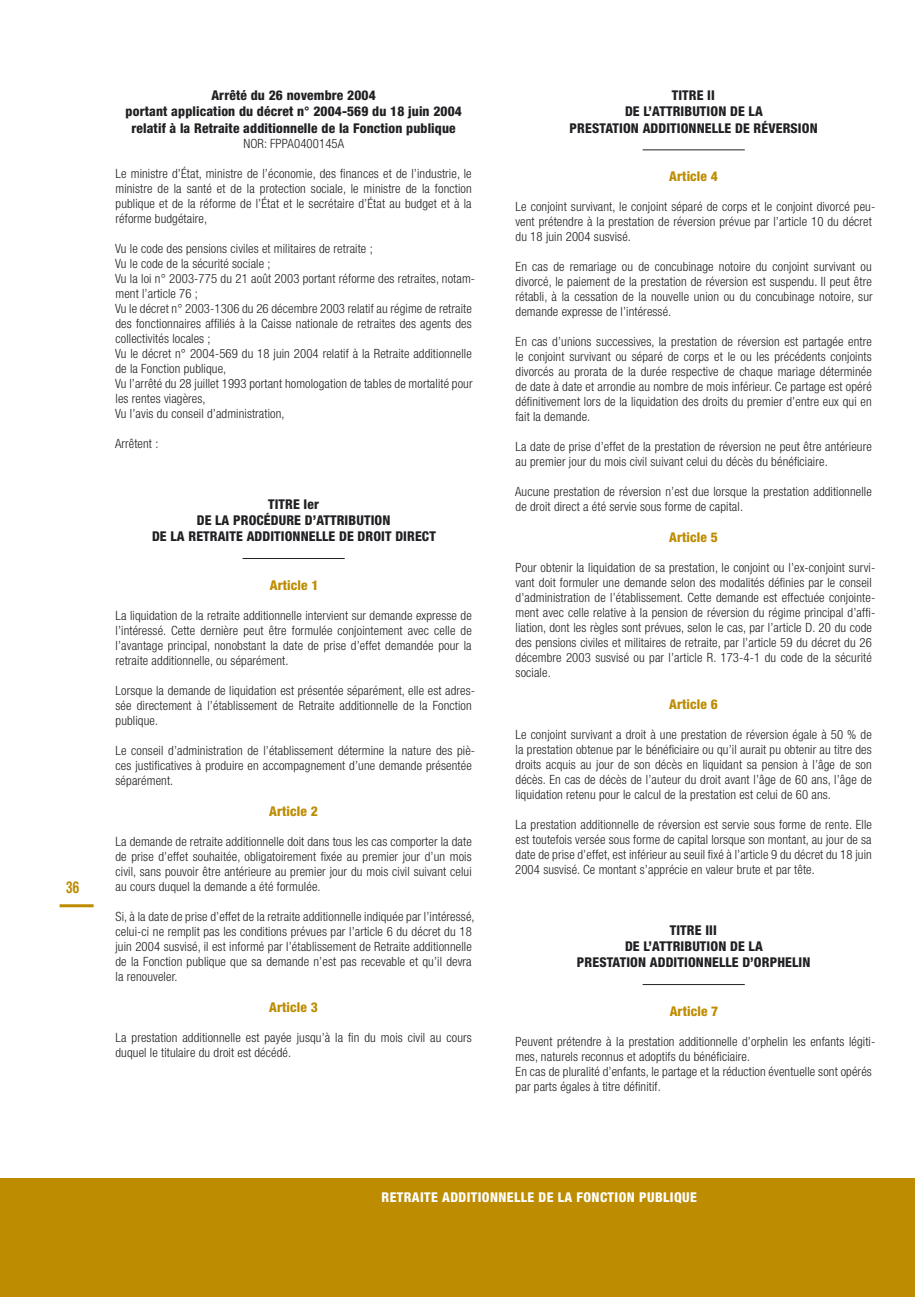
<style>
.page{position:relative;width:915px;height:1297px;background:#fff}
.page>*{position:absolute;margin:0;border:0;box-sizing:border-box;transform-origin:0 0}
.t1{font:700 condensed 16.5px "Helvetica Neue LT";color:#bd8c00;scale:.8 1}
.t2{font:800 condensed 13.5px/16.2px "Helvetica Neue LT";letter-spacing:.01em;color:#212125;text-align:center}
.t3{font:800 condensed 13.5px "Helvetica Neue LT";letter-spacing:.01em;color:#bd8c00}
.t4{font:800 condensed 13.5px "Helvetica Neue LT";letter-spacing:.03em;color:#fff}
.t5{font:300 condensed 12.75px/15px "Helvetica Neue LT";letter-spacing:.01em;color:#212125}
</style>
<div class="page">
<div style="left:0;top:1178px;width:914px;height:119px;background:#bd8c00"></div>
<hr style="left:60px;top:904px;width:34px;height:3px;background:#bd8c00">
<hr style="left:242px;top:558px;width:102px;height:1px;background:#212125">
<hr style="left:642px;top:150px;width:102px;height:1px;background:#212125">
<hr style="left:642px;top:984px;width:102px;height:1px;background:#212125">
<p class="t1" style="left:66px;top:877px;width:18px">36</p>
<p class="t2" style="left:126px;top:87px;width:338px">Arrêté du 26 novembre 2004<br>portant application du décret n° 2004-569 du 18 juin 2004 relatif à la Retraite additionnelle de la Fonction publique</p>
<p class="t5" style="left:243px;top:136px;width:102px">NOR: FPPA0400145A</p>
<p class="t5" style="left:115px;top:166px;width:358px;text-align:justify">Le ministre d’État, ministre de l’économie, des finances et de l’industrie, le ministre de la santé et de la protection sociale, le ministre de la fonction publique et de la réforme de l’État et le secrétaire d’État au budget et à la réforme budgétaire,</p>
<p class="t5" style="left:115px;top:241px;width:361px">Vu le code des pensions civiles et militaires de retraite ;<br>Vu le code de la sécurité sociale ;<br>Vu la loi n° 2003-775 du 21 août 2003 portant réforme des retraites, notam&shy;ment l’article 76 ;<br>Vu le décret n° 2003-1306 du 26 décembre 2003 relatif au régime de retraite des fonctionnaires affiliés à la Caisse nationale de retraites des agents des collectivités locales ;<br>Vu le décret n° 2004-569 du 18 juin 2004 relatif à la Retraite additionnelle de la Fonction publique,<br>Vu l’arrêté du 28 juillet 1993 portant homologation de tables de mortalité pour les rentes viagères,<br>Vu l’avis du conseil d’administration,</p>
<p class="t5" style="left:115px;top:436px;width:45px">Arrêtent :</p>
<p class="t2" style="left:152px;top:496px;width:285px">TITRE Ier<br>DE LA PROCÉDURE D’ATTRIBUTION<br>DE LA RETRAITE ADDITIONNELLE DE DROIT DIRECT</p>
<p class="t3" style="left:270px;top:577px;width:50px">Article 1</p>
<p class="t5" style="left:115px;top:608px;width:358px;text-align:justify">La liquidation de la retraite additionnelle intervient sur demande expresse de l’intéressé. Cette dernière peut être formulée conjointement avec celle de l’avantage principal, nonobstant la date de prise d’effet demandée pour la retraite additionnelle, ou séparément.</p>
<p class="t5" style="left:115px;top:683px;width:361px">Lorsque la demande de liquidation est présentée séparément, elle est adres&shy;sée directement à l’établissement de Retraite additionnelle de la Fonction publique.</p>
<p class="t5" style="left:115px;top:743px;width:361px">Le conseil d’administration de l’établissement détermine la nature des piè&shy;ces justificatives à produire en accompagnement d’une demande présentée séparément.</p>
<p class="t3" style="left:269px;top:803px;width:50px">Article 2</p>
<p class="t5" style="left:115px;top:834px;width:357px;text-align:justify">La demande de retraite additionnelle doit dans tous les cas comporter la date de prise d’effet souhaitée, obligatoirement fixée au premier jour d’un mois civil, sans pouvoir être antérieure au premier jour du mois civil suivant celui au cours duquel la demande a été formulée.</p>
<p class="t5" style="left:115px;top:909px;width:360px">Si, à la date de prise d’effet de la retraite additionnelle indiquée par l’intéressé, celui-ci ne remplit pas les conditions prévues par l’article 6 du décret du 18 juin 2004 susvisé, il est informé par l’établissement de Retraite additionnelle de la Fonction publique que sa demande n’est pas recevable et qu’il devra la renouveler.</p>
<p class="t3" style="left:269px;top:999px;width:50px">Article 3</p>
<p class="t5" style="left:115px;top:1030px;width:357px">La prestation additionnelle est payée jusqu’à la fin du mois civil au cours duquel le titulaire du droit est décédé.</p>
<p class="t2" style="left:569px;top:87px;width:249px">TITRE II<br>DE L’ATTRIBUTION DE LA<br>PRESTATION ADDITIONNELLE DE RÉVERSION</p>
<p class="t3" style="left:669px;top:168px;width:50px">Article 4</p>
<p class="t5" style="left:515px;top:199px;width:361px">Le conjoint survivant, le conjoint séparé de corps et le conjoint divorcé peu&shy;vent prétendre à la prestation de réversion prévue par l’article 10 du décret du 18 juin 2004 susvisé.</p>
<p class="t5" style="left:515px;top:259px;width:358px;text-align:justify">En cas de remariage ou de concubinage notoire du conjoint survivant ou divorcé, le paiement de la prestation de réversion est suspendu. Il peut être rétabli, à la cessation de la nouvelle union ou du concubinage notoire, sur demande expresse de l’intéressé.</p>
<p class="t5" style="left:515px;top:334px;width:358px;text-align:justify">En cas d’unions successives, la prestation de réversion est partagée entre le conjoint survivant ou séparé de corps et le ou les précédents conjoints divorcés au prorata de la durée respective de chaque mariage déterminée de date à date et arrondie au nombre de mois inférieur. Ce partage est opéré définitivement lors de la liquidation des droits du premier d’entre eux qui en fait la demande.</p>
<p class="t5" style="left:515px;top:439px;width:357px">La date de prise d’effet de la prestation de réversion ne peut être antérieure au premier jour du mois civil suivant celui du décès du bénéficiaire.</p>
<p class="t5" style="left:515px;top:484px;width:358px">Aucune prestation de réversion n’est due lorsque la prestation additionnelle de droit direct a été servie sous forme de capital.</p>
<p class="t3" style="left:669px;top:529px;width:50px">Article 5</p>
<p class="t5" style="left:515px;top:560px;width:361px">Pour obtenir la liquidation de sa prestation, le conjoint ou l’ex-conjoint survi&shy;vant doit formuler une demande selon des modalités définies par le conseil d’administration de l’établissement. Cette demande est effectuée conjointe&shy;ment avec celle relative à la pension de réversion du régime principal d’affi&shy;liation, dont les règles sont prévues, selon le cas, par l’article D. 20 du code des pensions civiles et militaires de retraite, par l’article 59 du décret du 26 décembre 2003 susvisé ou par l’article R. 173-4-1 du code de la sécurité sociale.</p>
<p class="t3" style="left:669px;top:695px;width:50px">Article 6</p>
<p class="t5" style="left:515px;top:727px;width:358px;text-align:justify">Le conjoint survivant a droit à une prestation de réversion égale à 50 % de la prestation obtenue par le bénéficiaire ou qu’il aurait pu obtenir au titre des droits acquis au jour de son décès en liquidant sa pension à l’âge de son décès. En cas de décès de l’auteur du droit avant l’âge de 60 ans, l’âge de liquidation retenu pour le calcul de la prestation est celui de 60 ans.</p>
<p class="t5" style="left:515px;top:817px;width:358px;text-align:justify">La prestation additionnelle de réversion est servie sous forme de rente. Elle est toutefois versée sous forme de capital lorsque son montant, au jour de sa date de prise d’effet, est inférieur au seuil fixé à l’article 9 du décret du 18 juin 2004 susvisé. Ce montant s’apprécie en valeur brute et par tête.</p>
<p class="t2" style="left:576px;top:922px;width:235px">TITRE III<br>DE L’ATTRIBUTION DE LA<br>PRESTATION ADDITIONNELLE D’ORPHELIN</p>
<p class="t3" style="left:669px;top:1003px;width:50px">Article 7</p>
<p class="t5" style="left:515px;top:1034px;width:361px">Peuvent prétendre à la prestation additionnelle d’orphelin les enfants légiti&shy;mes, naturels reconnus et adoptifs du bénéficiaire.<br>En cas de pluralité d’enfants, le partage et la réduction éventuelle sont opérés par parts égales à titre définitif.</p>
<p class="t4" style="left:381px;top:1188px;width:316px">RETRAITE ADDITIONNELLE DE LA FONCTION PUBLIQUE</p>
</div>
